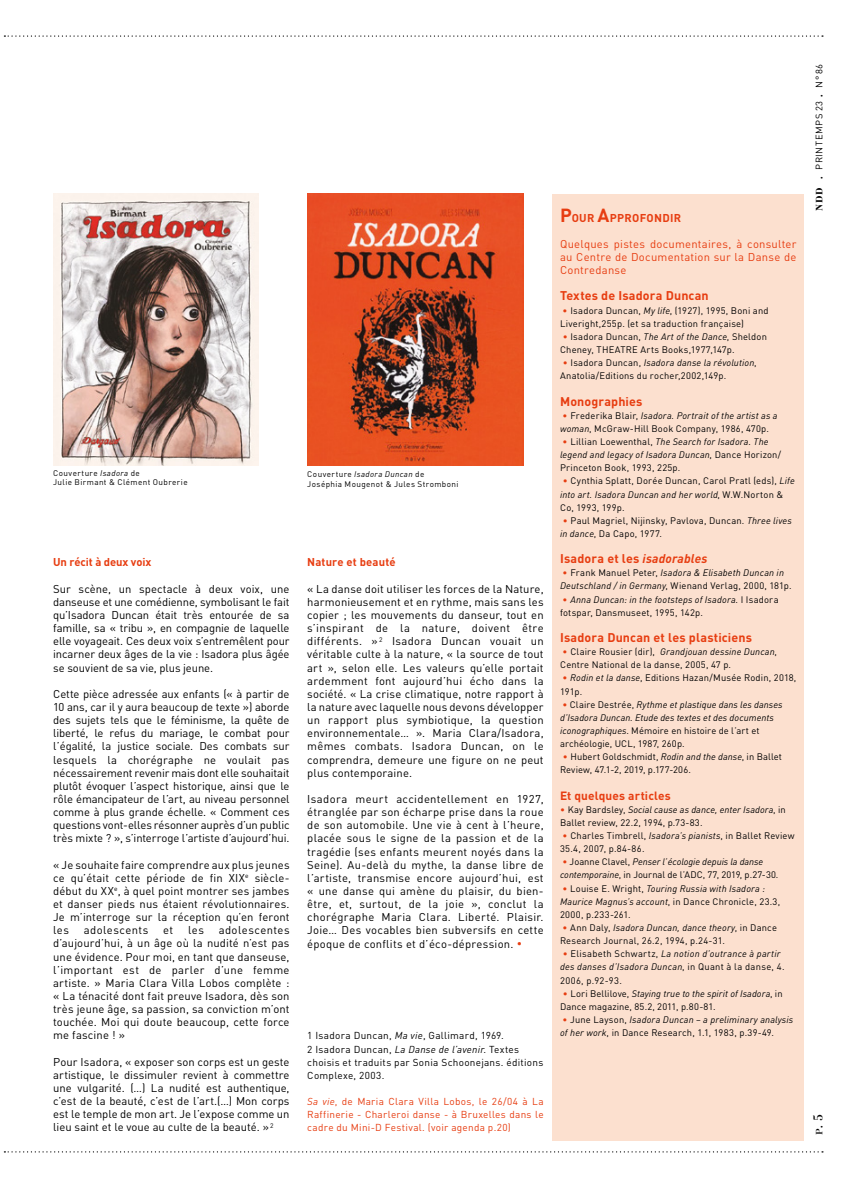
<style>
.page{position:relative;width:851px;height:1188px;background:#fff}
.page>*{position:absolute;margin:0;border:0;box-sizing:border-box;transform-origin:0 0}
.t1{font:700 12.5px "DINOT";letter-spacing:.01em;color:#e73d11}
.t2{font:700 11.88px "DINOT";letter-spacing:.01em;color:#e73d11}
.t3{font:11.25px/13.1px "DINOT";letter-spacing:.01em;color:#000;text-align:justify}
.t4{font:11.25px/13.1px "DINOT";letter-spacing:.02em;color:#e73d11;text-align:justify}
.t5{font:700 11.25px "DINOT";letter-spacing:.01em;color:#e73d11}
.t6{font:700 11.25px "DINOT";letter-spacing:-.01em;color:#e73d11}
.t7{font:11.25px "DINOT";letter-spacing:.04em;color:#000}
.t8{font:10px/13.1px "DINOT";letter-spacing:.025em;color:#000}
.t9{font:10px/13.1px "DINOT";letter-spacing:.025em;color:#e73d11;text-align:justify}
.t10{font:9.62px "Bodoni Std";color:#000}
.t11{font:9.38px/13.1px "DINOT";letter-spacing:.02em;color:#000}
.t12{font:italic 9.38px/13.1px "DINOT";letter-spacing:.005em;color:#000}
.t13{font:9.38px/13.1px "DINOT";color:#000}
.t14{font:9.38px "DINOT";letter-spacing:.065em;color:#000}
.t15{font:8.12px/9.8px "DINOT";letter-spacing:.05em;color:#000}
.s1{font-style:italic}
.s2{font-size:10px;color:#e73d11}
.s3{font-size:18.75px}
.s4{color:#e73d11}
.s5{font-style:normal;color:#e73d11}
.s6{font-style:normal}
.s7{font-family:"Bodoni Std";font-weight:700;font-size:9.62px}
.s8{font-family:"Bodoni Std";font-size:13.75px}
.s9{font-size:13.75px}
</style>
<div class="page">
<svg style="left:4px;top:35px;width:818px;height:2px"></svg>
<svg style="left:4px;top:1151px;width:818px;height:1px"></svg>
<div style="left:552px;top:194px;width:251px;height:945px;background:#fce0cf"></div>
<img style="left:307px;top:194px;width:216px;height:271px">
<img style="left:53px;top:194px;width:206px;height:271px">
<p class="t15" style="left:53px;top:467px;width:136px">Couverture <span class="s1">Isadora</span> de<br>Julie Birmant &amp; Clément Oubrerie</p>
<p class="t15" style="left:307px;top:468px;width:153px">Couverture <span class="s1">Isadora Duncan</span> de<br>Joséphia Mougenot &amp; Jules Stromboni</p>
<p class="t6" style="left:53px;top:555px;width:100px">Un récit à deux voix</p>
<p class="t3" style="left:53px;top:581px;width:238px">Sur scène, un spectacle à deux voix, une danseuse et une comédienne, symbolisant le fait qu’Isadora Duncan était très entourée de sa famille, sa « tribu », en compagnie de laquelle elle voyageait. Ces deux voix s’entremêlent pour incarner deux âges de la vie : Isadora plus âgée se souvient de sa vie, plus jeune.</p>
<p class="t3" style="left:53px;top:686px;width:238px">Cette pièce adressée aux enfants (« à partir de 10 ans, car il y aura beaucoup de texte ») aborde des sujets tels que le féminisme, la quête de liberté, le refus du mariage, le combat pour l’égalité, la justice sociale. Des combats sur lesquels la chorégraphe ne voulait pas nécessairement revenir mais dont elle souhaitait plutôt évoquer l’aspect historique, ainsi que le rôle émancipateur de l’art, au niveau personnel comme à plus grande échelle. « Comment ces questions vont-elles résonner auprès d’un public très mixte ? », s’interroge l’artiste d’aujourd’hui.</p>
<p class="t3" style="left:53px;top:857px;width:238px">« Je souhaite faire comprendre aux plus jeunes ce qu’était cette période de fin XIX<sup>e</sup> siècle&shy;début du XX<sup>e</sup>, à quel point montrer ses jambes et danser pieds nus étaient révolutionnaires.<br>Je m’interroge sur la réception qu’en feront les</p>
<p class="t3" style="left:53px;top:923px;width:238px;text-indent:165px">adolescentes d’aujourd’hui, à un âge où la nudité n’est pas une évidence. Pour moi, en tant que danseuse, l’important est de parler d’une femme artiste. » Maria Clara Villa Lobos complète : « La ténacité dont fait preuve Isadora, dès son très jeune âge, sa passion, sa conviction m’ont touchée. Moi qui doute beaucoup, cette force me fascine ! »</p>
<p class="t3" style="left:53px;top:1054px;width:238px">Pour Isadora, « exposer son corps est un geste artistique, le dissimuler revient à commettre une vulgarité. (…) La nudité est authentique, c’est de la beauté, c’est de l’art.(…) Mon corps est le temple de mon art. Je l’expose comme un lieu saint et le voue au culte de la beauté. » <sup>2</sup></p>
<p class="t7" style="left:84px;top:922px;width:66px">adolescents</p>
<p class="t3" style="left:163px;top:923px;width:12px">et</p>
<p class="t3" style="left:188px;top:923px;width:17px">les</p>
<p class="t5" style="left:307px;top:555px;width:90px">Nature et beauté</p>
<p class="t3" style="left:307px;top:581px;width:238px">« La danse doit utiliser les forces de la Nature, harmonieusement et en rythme, mais sans les copier ; les mouvements du danseur, tout en s’inspirant de la nature, doivent être différents. » <sup>2</sup> Isadora Duncan vouait un véritable culte à la nature, « la source de tout art », selon elle. Les valeurs qu’elle portait ardemment font aujourd’hui écho dans la société. « La crise climatique, notre rapport à la nature avec laquelle nous devons développer un rapport plus symbiotique, la question environnementale… ». Maria Clara/Isadora, mêmes combats. Isadora Duncan, on le comprendra, demeure une figure on ne peut plus contemporaine.</p>
<p class="t3" style="left:307px;top:791px;width:238px">Isadora meurt accidentellement en 1927, étranglée par son écharpe prise dans la roue de son automobile. Une vie à cent à l’heure, placée sous le signe de la passion et de la tragédie (ses enfants meurent noyés dans la Seine). Au-delà du mythe, la danse libre de l’artiste, transmise encore aujourd’hui, est « une danse qui amène du plaisir, du bien&shy;être, et, surtout, de la joie », conclut la chorégraphe Maria Clara. Liberté. Plaisir.<br>Joie… Des vocables bien subversifs en cette époque de conflits et d’éco-dépression. <span class="s2">•</span></p>
<p class="t8" style="left:307px;top:1028px;width:237px">1 Isadora Duncan, <span class="s1">Ma vie</span>, Gallimard, 1969.<br>2 Isadora Duncan, <span class="s1">La Danse de l’avenir</span>. Textes choisis et traduits par Sonia Schoonejans. éditions Complexe, 2003.</p>
<p class="t9" style="left:307px;top:1094px;width:238px"><span class="s1">Sa vie</span>, de Maria Clara Villa Lobos, le 26/04 à La Raffinerie - Charleroi danse - à Bruxelles dans le cadre du Mini-D Festival. (voir agenda p.20)</p>
<p class="t5" style="left:560px;top:210px;width:122px"><span class="s3">P</span>OUR <span class="s3">A</span>PPROFONDIR</p>
<p class="t4" style="left:560px;top:237px;width:238px">Quelques pistes documentaires, à consulter au Centre de Documentation sur la Danse de Contredanse</p>
<p class="t1" style="left:560px;top:288px;width:150px">Textes de Isadora Duncan</p>
<p class="t11" style="left:560px;top:303px;width:210px"><span class="s4">•</span> Isadora Duncan, <span class="s1">My life</span>, (1927), 1995, Boni and<br>Liveright,255p. (et sa traduction française)</p>
<p class="t11" style="left:560px;top:329px;width:208px"><span class="s4">•</span> Isadora Duncan, <span class="s1">The Art of the Dance</span>, Sheldon<br>Cheney, THEATRE Arts Books,1977,147p.</p>
<p class="t11" style="left:560px;top:356px;width:198px"><span class="s4">•</span> Isadora Duncan, <span class="s1">Isadora danse la révolution</span>,<br>Anatolia/Editions du rocher,2002,149p.</p>
<p class="t1" style="left:560px;top:393px;width:84px">Monographies</p>
<p class="t11" style="left:560px;top:408px;width:219px"><span class="s4">•</span> Frederika Blair, <span class="s1">Isadora. Portrait of the artist as a woman</span>, McGraw-Hill Book Company, 1986, 470p.</p>
<p class="t11" style="left:560px;top:434px;width:223px"><span class="s4">•</span> Lillian Loewenthal, <span class="s1">The Search for Isadora. The legend and legacy of Isadora Duncan</span>, Dance Horizon/<br>Princeton Book, 1993, 225p.</p>
<p class="t11" style="left:560px;top:474px;width:236px"><span class="s4">•</span> Cynthia Splatt, Dorée Duncan, Carol Pratl (eds), <span class="s1">Life into art. Isadora Duncan and her world</span>, W.W.Norton &amp;<br>Co, 1993, 199p.</p>
<p class="t11" style="left:560px;top:513px;width:233px"><span class="s4">•</span> Paul Magriel, Nijinsky, Pavlova, Duncan. <span class="s1">Three lives in dance</span>, Da Capo, 1977.</p>
<p class="t1" style="left:560px;top:550px;width:149px">Isadora et les <span class="s1">isadorables</span></p>
<p class="t12" style="left:560px;top:566px;width:233px"><span class="s5">•</span> <span class="s6">Frank Manuel Peter,</span> Isadora &amp; Elisabeth Duncan in<br>Deutschland / in Germany<span class="s6">, Wienand Verlag, 2000, 181p.</span></p>
<p class="t11" style="left:560px;top:592px;width:220px"><span class="s4">•</span> <span class="s1">Anna Duncan: in the footsteps of Isadora</span>. I Isadora fotspar, Dansmuseet, 1995, 142p.</p>
<p class="t1" style="left:560px;top:629px;width:193px">Isadora Duncan et les plasticiens</p>
<p class="t11" style="left:560px;top:644px;width:218px"><span class="s4">•</span> Claire Rousier (dir), <span class="s1">Grandjouan dessine Duncan</span>,<br>Centre National de la danse, 2005, 47 p.</p>
<p class="t11" style="left:560px;top:671px;width:238px"><span class="s4">•</span> <span class="s1">Rodin et la danse</span>, Editions Hazan/Musée Rodin, 2018,<br>191p.</p>
<p class="t12" style="left:560px;top:697px;width:224px"><span class="s5">•</span> <span class="s6">Claire Destrée,</span> Rythme et plastique dans les danses d’Isadora Duncan. Etude des textes et des documents iconographiques<span class="s6">. Mémoire en histoire de l’art et archéologie, UCL, 1987, 260p.</span></p>
<p class="t11" style="left:560px;top:749px;width:223px"><span class="s4">•</span> Hubert Goldschmidt, <span class="s1">Rodin and the danse</span>, in Ballet<br>Review, 47.1-2, 2019, p.177-206.</p>
<p class="t2" style="left:560px;top:787px;width:112px">Et quelques articles</p>
<p class="t11" style="left:560px;top:802px;width:227px"><span class="s4">•</span> Kay Bardsley, <span class="s1">Social cause as dance, enter Isadora</span>, in<br>Ballet review, 22.2, 1994, p.73-83.</p>
<p class="t11" style="left:560px;top:828px;width:236px"><span class="s4">•</span> Charles Timbrell, <span class="s1">Isadora’s pianists</span>, in Ballet Review<br>35.4, 2007, p.84-86.</p>
<p class="t13" style="left:560px;top:854px;width:220px"><span class="s4">•</span> Joanne Clavel, <span class="s1">Penser l’écologie depuis la danse contemporaine</span>, in Journal de l’ADC, 77, 2019, p.27-30.</p>
<p class="t11" style="left:560px;top:881px;width:221px"><span class="s4">•</span> Louise E. Wright, <span class="s1">Touring Russia with Isadora :<br>Maurice Magnus’s account</span>, in Dance Chronicle, 23.3,<br>2000, p.233-261.</p>
<p class="t11" style="left:560px;top:920px;width:218px"><span class="s4">•</span> Ann Daly, <span class="s1">Isadora Duncan, dance theory</span>, in Dance<br>Research Journal, 26.2, 1994, p.24-31.</p>
<p class="t11" style="left:560px;top:946px;width:226px"><span class="s4">•</span> Elisabeth Schwartz, <span class="s1">La notion d’outrance à partir des danses d’Isadora Duncan</span>, in Quant à la danse, 4.<br>2006, p.92-93.</p>
<p class="t11" style="left:560px;top:986px;width:224px"><span class="s4">•</span> Lori Bellilove, <span class="s1">Staying true to the spirit of Isadora</span>, in<br>Dance magazine, 85.2, 2011, p.80-81.</p>
<p class="t11" style="left:560px;top:1012px;width:234px"><span class="s4">•</span> June Layson, <span class="s1">Isadora Duncan – a preliminary analysis of her work</span>, in Dance Research, 1.1, 1983, p.39-49.</p>
<p class="t14" style="left:813px;top:210px;width:148px;rotate:-90deg"><span class="s7">ndd</span> <span class="s8">.</span> PRINTEMPS 23 <span class="s8">.</span> N° 86</p>
<p class="t10" style="left:813px;top:1134px;width:22px;rotate:-90deg">p<span class="s9">.</span> <span class="s9">5</span></p>
</div>
